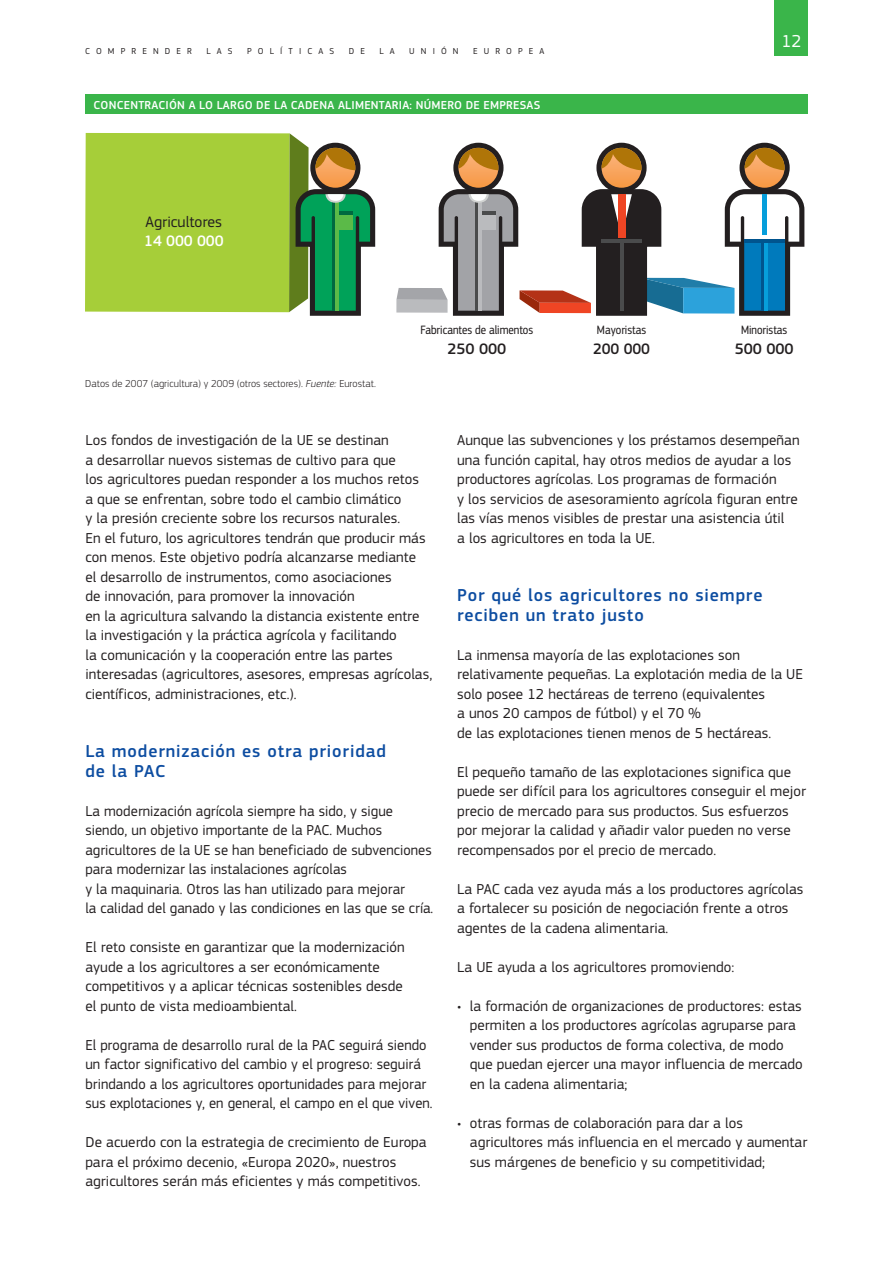
<style>
.page{position:relative;width:893px;height:1263px;background:#fff}
.page>*{position:absolute;margin:0;border:0;box-sizing:border-box;transform-origin:0 0}
.t1{font:500 18px/19.5px "EC Square Sans Pro";letter-spacing:.05em;color:#0d4da1}
.t2{font:18px "EC Square Sans Pro";color:#fff}
.t3{font:500 15.75px "EC Square Sans Pro";color:#231f20}
.t4{font:15.75px "EC Square Sans Pro";color:#231f20}
.t5{font:500 15.75px "EC Square Sans Pro";color:#fff}
.t6{font:15px/19.5px "EC Square Sans Pro";letter-spacing:.005em;color:#231f20}
.t7{font:12.6px "EC Square Sans Cond Pro";color:#231f20}
.t8{font:500 12px "EC Square Sans Pro";color:#fff}
.t9{font:300 10.5px "EC Square Sans Pro";letter-spacing:.005em;color:#231f20}
.t10{font:9px "EC Square Sans Pro";letter-spacing:.68em;color:#231f20}
.s1{font-style:italic}
</style>
<div class="page">
<div style="left:775px;top:0;width:33px;height:55px;background:#3ab54a"></div>
<div style="left:85px;top:94px;width:723px;height:20px;background:#3ab54a"></div>
<div style="left:739px;top:143px;width:51px;height:50px;border:10px solid #231f20;border-radius:50%"></div>
<div style="left:596px;top:143px;width:51px;height:50px;border:10px solid #231f20;border-radius:50%"></div>
<div style="left:453px;top:143px;width:50px;height:50px;border:10px solid #231f20;border-radius:50%"></div>
<svg style="left:85px;top:133px;width:291px;height:183px;background:#94bf4a"></svg>
<svg style="left:458px;top:148px;width:40px;height:40px"></svg>
<svg style="left:458px;top:148px;width:40px;height:22px"></svg>
<svg style="left:602px;top:148px;width:39px;height:40px"></svg>
<svg style="left:602px;top:148px;width:39px;height:22px"></svg>
<svg style="left:745px;top:148px;width:39px;height:40px"></svg>
<svg style="left:745px;top:148px;width:39px;height:22px"></svg>
<svg style="left:396px;top:184px;width:409px;height:132px"></svg>
<div style="left:618px;top:194px;width:7px;height:43px;background:#ef4524"></div>
<p class="t10" style="left:85px;top:45px;width:108px">COMPRENDER</p>
<p class="t10" style="left:206px;top:45px;width:28px">LAS</p>
<p class="t10" style="left:247px;top:45px;width:89px">POLÍTICAS</p>
<p class="t10" style="left:349px;top:45px;width:18px">D E</p>
<p class="t10" style="left:379px;top:45px;width:17px">L A</p>
<p class="t10" style="left:409px;top:45px;width:51px">UNIÓN</p>
<p class="t10" style="left:473px;top:45px;width:73px">EUROPEA</p>
<p class="t8" style="left:94px;top:98px;width:15px">Concentración</p>
<p class="t8" style="left:189px;top:98px;width:3px">alo</p>
<p class="t8" style="left:217px;top:98px;width:8px">largo</p>
<p class="t8" style="left:256px;top:98px;width:43px">delacadena</p>
<p class="t8" style="left:338px;top:98px;width:6px">alimentaria</p>
<p class="t8" style="left:409px;top:98px;width:31px">: número</p>
<p class="t8" style="left:466px;top:98px;width:26px">de empresas</p>
<p class="t4" style="left:146px;top:213px;width:78px">Agricultores</p>
<p class="t5" style="left:144px;top:232px;width:81px">14 000 000</p>
<p class="t2" style="left:781px;top:30px;width:22px">12</p>
<p class="t7" style="left:420px;top:323px;width:114px">Fabricantes de alimentos</p>
<p class="t7" style="left:597px;top:323px;width:51px">Mayoristas</p>
<p class="t7" style="left:741px;top:323px;width:48px">Minoristas</p>
<p class="t9" style="left:85px;top:377px;width:292px">Datos de 2007 (agricultura) y 2009 (otros sectores). <span class="s1">Fuente:</span> Eurostat.</p>
<p class="t3" style="left:447px;top:340px;width:60px">250 000</p>
<p class="t3" style="left:593px;top:340px;width:58px">200 000</p>
<p class="t3" style="left:735px;top:340px;width:60px">500 000</p>
<p class="t6" style="left:85px;top:431px;width:348px">Los fondos de investigación de la UE se destinan<br>a desarrollar nuevos sistemas de cultivo para que<br>los agricultores puedan responder a los muchos retos<br>a que se enfrentan, sobre todo el cambio climático<br>y la presión creciente sobre los recursos naturales.<br>En el futuro, los agricultores tendrán que producir más con menos. Este objetivo podría alcanzarse mediante<br>el desarrollo de instrumentos, como asociaciones<br>de innovación, para promover la innovación<br>en la agricultura salvando la distancia existente entre la investigación y la práctica agrícola y facilitando<br>la comunicación y la cooperación entre las partes interesadas (agricultores, asesores, empresas agrícolas, científicos, administraciones, etc.).</p>
<p class="t1" style="left:85px;top:742px;width:302px">La modernización es otra prioridad de la PAC</p>
<p class="t6" style="left:85px;top:801px;width:349px">La modernización agrícola siempre ha sido, y sigue siendo, un objetivo importante de la PAC. Muchos agricultores de la UE se han beneficiado de subvenciones para modernizar las instalaciones agrícolas<br>y la maquinaria. Otros las han utilizado para mejorar<br>la calidad del ganado y las condiciones en las que se cría.</p>
<p class="t6" style="left:85px;top:938px;width:321px">El reto consiste en garantizar que la modernización ayude a los agricultores a ser económicamente competitivos y a aplicar técnicas sostenibles desde el punto de vista medioambiental.</p>
<p class="t6" style="left:85px;top:1035px;width:349px">El programa de desarrollo rural de la PAC seguirá siendo un factor significativo del cambio y el progreso: seguirá brindando a los agricultores oportunidades para mejorar sus explotaciones y, en general, el campo en el que viven.</p>
<p class="t6" style="left:85px;top:1133px;width:343px">De acuerdo con la estrategia de crecimiento de Europa para el próximo decenio, «Europa 2020», nuestros agricultores serán más eficientes y más competitivos.</p>
<p class="t6" style="left:457px;top:431px;width:344px">Aunque las subvenciones y los préstamos desempeñan una función capital, hay otros medios de ayudar a los productores agrícolas. Los programas de formación<br>y los servicios de asesoramiento agrícola figuran entre las vías menos visibles de prestar una asistencia útil<br>a los agricultores en toda la UE.</p>
<p class="t1" style="left:457px;top:586px;width:307px">Por qué los agricultores no siempre reciben un trato justo</p>
<p class="t6" style="left:457px;top:645px;width:347px">La inmensa mayoría de las explotaciones son relativamente pequeñas. La explotación media de la UE solo posee 12 hectáreas de terreno (equivalentes<br>a unos 20 campos de fútbol) y el 70 %<br>de las explotaciones tienen menos de 5 hectáreas.</p>
<p class="t6" style="left:457px;top:762px;width:350px">El pequeño tamaño de las explotaciones significa que puede ser difícil para los agricultores conseguir el mejor precio de mercado para sus productos. Sus esfuerzos por mejorar la calidad y añadir valor pueden no verse recompensados por el precio de mercado.</p>
<p class="t6" style="left:457px;top:879px;width:348px">La PAC cada vez ayuda más a los productores agrícolas a fortalecer su posición de negociación frente a otros agentes de la cadena alimentaria.</p>
<p class="t6" style="left:457px;top:957px;width:279px">La UE ayuda a los agricultores promoviendo:</p>
<p class="t6" style="left:470px;top:996px;width:334px;text-indent:-13px">• la formación de organizaciones de productores: estas permiten a los productores agrícolas agruparse para vender sus productos de forma colectiva, de modo que puedan ejercer una mayor influencia de mercado en la cadena alimentaria;</p>
<p class="t6" style="left:470px;top:1113px;width:339px;text-indent:-13px">• otras formas de colaboración para dar a los agricultores más influencia en el mercado y aumentar sus márgenes de beneficio y su competitividad;</p>
</div>
